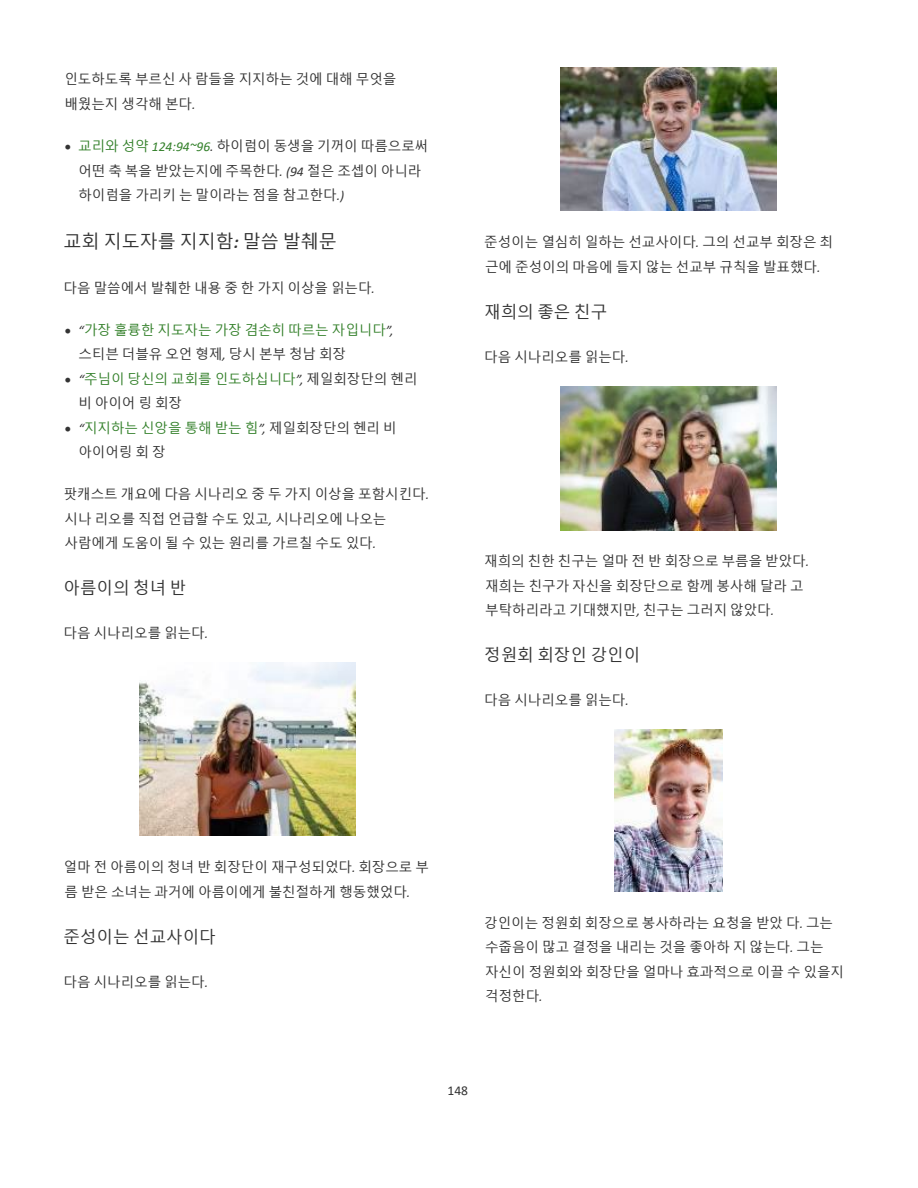
<style>
.page{position:relative;width:918px;height:1188px;background:#fff}
.page>*{position:absolute;margin:0;border:0;box-sizing:border-box;transform-origin:0 0}
.t1{font:18px "Malgun Gothic";color:#333}
.t2{font:16.5px "Malgun Gothic";color:#333}
.t3{font:13.5px/24.5px "Malgun Gothic";color:#333}
.t4{font:13.5px/24.5px "Malgun Gothic";color:#33802a}
.t5{font:13.5px "Calibri";color:#333}
.s1{font-family:"Calibri";font-style:italic}
.s2{color:#33802a}
.s3{font-family:"Calibri";font-style:italic;color:#33802a}
.s4{font-family:"Calibri";font-weight:700;font-style:italic}
.s5{color:#333}
.s6{font-family:"Calibri";font-style:italic;color:#333}
</style>
<div class="page">
<img style="left:140px;top:663px;width:216px;height:173px">
<img style="left:560px;top:67px;width:216px;height:144px">
<img style="left:560px;top:386px;width:216px;height:144px">
<img style="left:614px;top:730px;width:108px;height:162px">
<p class="t3" style="left:64px;top:68px;width:333px">인도하도록 부르신 사 람들을 지지하는 것에 대해 무엇을 배웠는지 생각해 본다<span class="s1">.</span></p>
<p class="t3" style="left:78px;top:134px;width:352px;text-indent:-14px">• <span class="s2">교리와 성약</span> <span class="s3">124:94~96</span><span class="s1">.</span> 하이럼이 동생을 기꺼이 따름으로써 어떤 축 복을 받았는지에 주목한다<span class="s1">. (94</span> 절은 조셉이 아니라 하이럼을 가리키 는 말이라는 점을 참고한다<span class="s1">.)</span></p>
<h3 class="t1" style="left:64px;top:231px;width:275px">교회 지도자를 지지함<span class="s4">:</span> 말씀 발췌문</h3>
<p class="t3" style="left:64px;top:276px;width:313px">다음 말씀에서 발췌한 내용 중 한 가지 이상을 읽는다<span class="s1">.</span></p>
<p class="t4" style="left:78px;top:318px;width:317px;text-indent:-14px"><span class="s5">•</span> <span class="s6">“</span>가장 훌륭한 지도자는 가장 겸손히 따르는 자입니다<span class="s6">”, </span><span class="s5">스티븐 더블유 오언 형제</span><span class="s6">,</span> <span class="s5">당시 본부 청남 회장</span></p>
<p class="t4" style="left:78px;top:367px;width:341px;text-indent:-14px"><span class="s5">•</span> <span class="s6">“</span>주님이 당신의 교회를 인도하십니다<span class="s6">”,</span> <span class="s5">제일회장단의 헨리 비 아이어 링 회장</span></p>
<p class="t3" style="left:78px;top:416px;width:320px;text-indent:-14px">• <span class="s1">“</span><span class="s2">지지하는 신앙을 통해 받는 힘</span><span class="s1">”,</span> 제일회장단의 헨리 비 아이어링 회 장</p>
<p class="t3" style="left:64px;top:482px;width:367px">팟캐스트 개요에 다음 시나리오 중 두 가지 이상을 포함시킨다<span class="s1">. </span>시나 리오를 직접 언급할 수도 있고<span class="s1">,</span> 시나리오에 나오는 사람에게 도움이 될 수 있는 원리를 가르칠 수도 있다<span class="s1">.</span></p>
<h4 class="t2" style="left:64px;top:579px;width:124px">아름이의 청녀 반</h4>
<p class="t3" style="left:64px;top:621px;width:146px">다음 시나리오를 읽는다<span class="s1">.</span></p>
<p class="t3" style="left:484px;top:230px;width:350px">준성이는 열심히 일하는 선교사이다<span class="s1">.</span> 그의 선교부 회장은 최 근에 준성이의 마음에 들지 않는 선교부 규칙을 발표했다<span class="s1">.</span></p>
<h4 class="t2" style="left:484px;top:302px;width:124px">재희의 좋은 친구</h4>
<p class="t3" style="left:484px;top:345px;width:146px">다음 시나리오를 읽는다<span class="s1">.</span></p>
<p class="t3" style="left:484px;top:549px;width:326px">재희의 친한 친구는 얼마 전 반 회장으로 부름을 받았다<span class="s1">. </span>재희는 친구가 자신을 회장단으로 함께 봉사해 달라 고 부탁하리라고 기대했지만<span class="s1">,</span> 친구는 그러지 않았다<span class="s1">.</span></p>
<p class="t2" style="left:484px;top:646px;width:157px">정원회 회장인 강인이</p>
<p class="t3" style="left:484px;top:688px;width:146px">다음 시나리오를 읽는다<span class="s1">.</span></p>
<p class="t3" style="left:64px;top:855px;width:367px">얼마 전 아름이의 청녀 반 회장단이 재구성되었다<span class="s1">.</span> 회장으로 부 름 받은 소녀는 과거에 아름이에게 불친절하게 행동했었다<span class="s1">.</span></p>
<h4 class="t2" style="left:64px;top:927px;width:154px">준성이는 선교사이다</h4>
<p class="t3" style="left:64px;top:970px;width:146px">다음 시나리오를 읽는다<span class="s1">.</span></p>
<p class="t3" style="left:484px;top:911px;width:361px">강인이는 정원회 회장으로 봉사하라는 요청을 받았 다<span class="s1">.</span> 그는 수줍음이 많고 결정을 내리는 것을 좋아하 지 않는다<span class="s1">.</span> 그는 자신이 정원회와 회장단을 얼마나 효과적으로 이끌 수 있을지 걱정한다<span class="s1">.</span></p>
<p class="t5" style="left:448px;top:1081px;width:22px">148</p>
</div>
